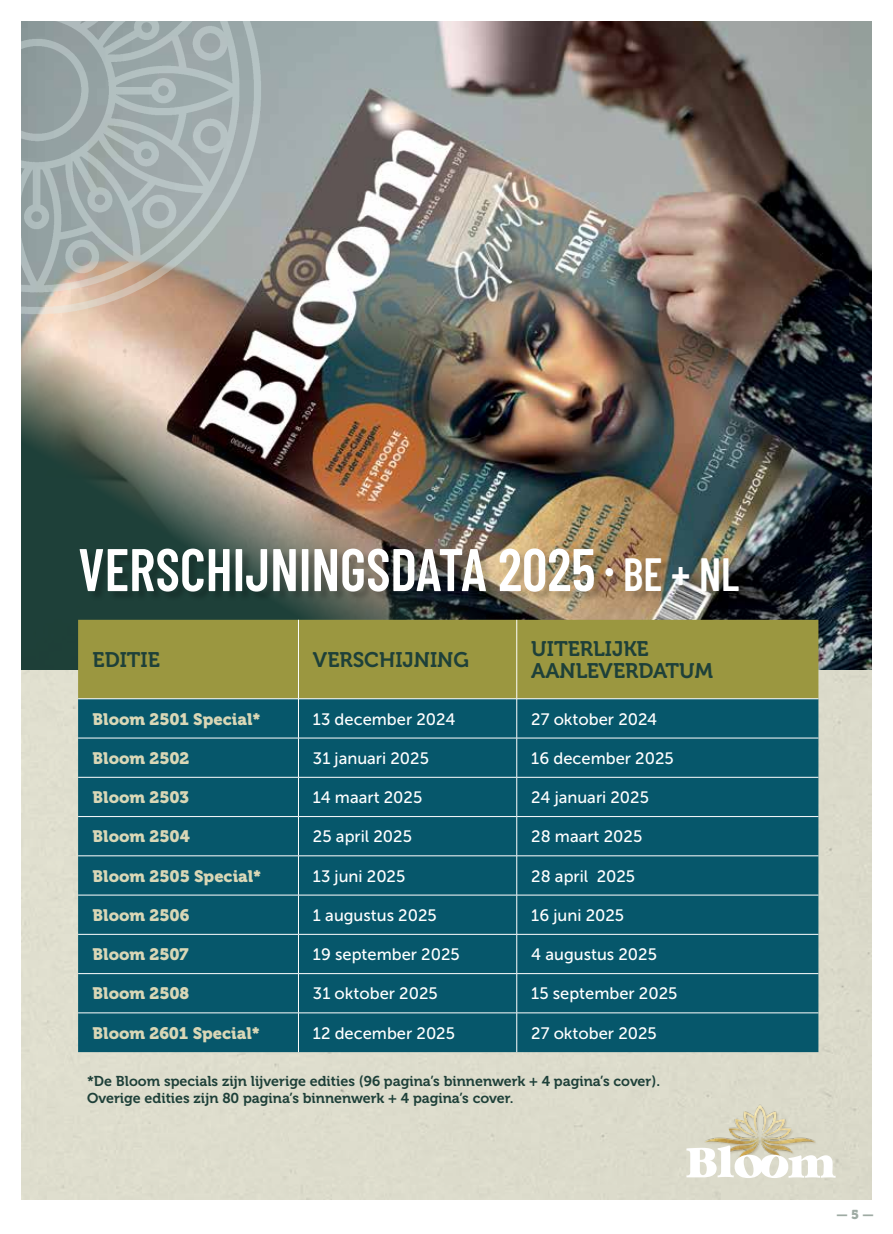
<style>
.page{position:relative;width:893px;height:1234px;background:#fff}
.page>*{position:absolute;margin:0;border:0;box-sizing:border-box;transform-origin:0 0}
.t1{font:600 60px "Barlow Condensed";color:#fff;scale:.94 1}
.t2{font:21px/22.5px "Museo 700";color:#1e4039}
.t3{font:16.5px "Museo Sans 500";color:#fff}
.t4{font:16.5px "Museo 900";color:#d9d7b6}
.t5{font:14.25px/17.1px "Museo 700";color:#1e4039}
.t6{font:12.9px "Museo 900";color:#9eaba3}
.s1{font-size:46.5px}
</style>
<div class="page">
<div style="left:21px;top:669px;width:851px;height:530px;background:#dcdccc"></div>
<img style="left:21px;top:21px;width:851px;height:648px">
<div style="left:78px;top:619px;width:740px;height:79px;background:#9b9740"></div>
<div style="left:78px;top:699px;width:740px;height:352px;background:#06576b"></div>
<hr style="left:298px;top:619px;width:1px;height:79px;background:#fff">
<hr style="left:516px;top:619px;width:1px;height:79px;background:#fff">
<hr style="left:78px;top:698px;width:220px;height:1px;background:#fff">
<hr style="left:298px;top:698px;width:219px;height:1px;background:#fff">
<hr style="left:298px;top:698px;width:1px;height:39px;background:#fff">
<hr style="left:517px;top:698px;width:301px;height:1px;background:#fff">
<hr style="left:516px;top:698px;width:1px;height:39px;background:#fff">
<hr style="left:78px;top:737px;width:220px;height:1px;background:#fff">
<hr style="left:298px;top:737px;width:219px;height:1px;background:#fff">
<hr style="left:298px;top:738px;width:1px;height:39px;background:#fff">
<hr style="left:517px;top:737px;width:301px;height:1px;background:#fff">
<hr style="left:516px;top:738px;width:1px;height:39px;background:#fff">
<hr style="left:78px;top:776px;width:220px;height:1px;background:#fff">
<hr style="left:298px;top:776px;width:219px;height:1px;background:#fff">
<hr style="left:298px;top:777px;width:1px;height:39px;background:#fff">
<hr style="left:517px;top:776px;width:301px;height:1px;background:#fff">
<hr style="left:516px;top:777px;width:1px;height:39px;background:#fff">
<hr style="left:78px;top:816px;width:220px;height:1px;background:#fff">
<hr style="left:298px;top:816px;width:219px;height:1px;background:#fff">
<hr style="left:298px;top:816px;width:1px;height:39px;background:#fff">
<hr style="left:517px;top:816px;width:301px;height:1px;background:#fff">
<hr style="left:516px;top:816px;width:1px;height:39px;background:#fff">
<hr style="left:78px;top:855px;width:220px;height:1px;background:#fff">
<hr style="left:298px;top:855px;width:219px;height:1px;background:#fff">
<hr style="left:298px;top:855px;width:1px;height:39px;background:#fff">
<hr style="left:517px;top:855px;width:301px;height:1px;background:#fff">
<hr style="left:516px;top:855px;width:1px;height:39px;background:#fff">
<hr style="left:78px;top:894px;width:220px;height:1px;background:#fff">
<hr style="left:298px;top:894px;width:219px;height:1px;background:#fff">
<hr style="left:298px;top:895px;width:1px;height:38px;background:#fff">
<hr style="left:517px;top:894px;width:301px;height:1px;background:#fff">
<hr style="left:516px;top:895px;width:1px;height:38px;background:#fff">
<hr style="left:78px;top:933px;width:220px;height:1px;background:#fff">
<hr style="left:298px;top:933px;width:219px;height:1px;background:#fff">
<hr style="left:298px;top:934px;width:1px;height:39px;background:#fff">
<hr style="left:517px;top:933px;width:301px;height:1px;background:#fff">
<hr style="left:516px;top:934px;width:1px;height:39px;background:#fff">
<hr style="left:78px;top:973px;width:220px;height:1px;background:#fff">
<hr style="left:298px;top:973px;width:219px;height:1px;background:#fff">
<hr style="left:298px;top:973px;width:1px;height:39px;background:#fff">
<hr style="left:517px;top:973px;width:301px;height:1px;background:#fff">
<hr style="left:516px;top:973px;width:1px;height:39px;background:#fff">
<hr style="left:78px;top:1012px;width:220px;height:1px;background:#fff">
<hr style="left:298px;top:1012px;width:219px;height:1px;background:#fff">
<hr style="left:298px;top:1012px;width:1px;height:39px;background:#fff">
<hr style="left:517px;top:1012px;width:301px;height:1px;background:#fff">
<hr style="left:516px;top:1012px;width:1px;height:39px;background:#fff">
<img style="left:21px;top:21px;width:250px;height:303px">
<div style="left:82px;top:550px;width:667px;height:52px;background:#000;opacity:.2"></div>
<img style="left:701px;top:1095px;width:118px;height:50px">
<svg style="left:686px;top:1145px;width:150px;height:32px"></svg>
<h1 class="t1" style="left:78px;top:526px;width:705px">VERSCHIJNINGSDATA 2025 <sup>•</sup> <span class="s1">BE + NL</span></h1>
<p class="t2" style="left:93px;top:648px;width:69px">EDITIE</p>
<p class="t2" style="left:313px;top:648px;width:158px">VERSCHIJNING</p>
<p class="t2" style="left:531px;top:637px;width:183px">UITERLIJKE<br>AANLEVERDATUM</p>
<p class="t4" style="left:93px;top:709px;width:169px">Bloom 2501 Special*</p>
<p class="t3" style="left:313px;top:709px;width:144px">13 december 2024</p>
<p class="t3" style="left:531px;top:709px;width:127px">27 oktober 2024</p>
<p class="t4" style="left:93px;top:748px;width:98px">Bloom 2502</p>
<p class="t3" style="left:313px;top:749px;width:118px">31 januari 2025</p>
<p class="t3" style="left:531px;top:749px;width:144px">16 december 2025</p>
<p class="t4" style="left:93px;top:787px;width:98px">Bloom 2503</p>
<p class="t3" style="left:313px;top:788px;width:111px">14 maart 2025</p>
<p class="t3" style="left:531px;top:788px;width:119px">24 januari 2025</p>
<p class="t4" style="left:93px;top:827px;width:99px">Bloom 2504</p>
<p class="t3" style="left:313px;top:827px;width:100px">25 april 2025</p>
<p class="t3" style="left:531px;top:827px;width:113px">28 maart 2025</p>
<p class="t4" style="left:93px;top:866px;width:170px">Bloom 2505 Special*</p>
<p class="t3" style="left:313px;top:866px;width:94px">13 juni 2025</p>
<p class="t3" style="left:531px;top:866px;width:105px">28 april 2025</p>
<p class="t4" style="left:93px;top:905px;width:98px">Bloom 2506</p>
<p class="t3" style="left:313px;top:906px;width:125px">1 augustus 2025</p>
<p class="t3" style="left:531px;top:906px;width:94px">16 juni 2025</p>
<p class="t4" style="left:93px;top:944px;width:97px">Bloom 2507</p>
<p class="t3" style="left:313px;top:945px;width:148px">19 september 2025</p>
<p class="t3" style="left:531px;top:945px;width:127px">4 augustus 2025</p>
<p class="t4" style="left:93px;top:984px;width:98px">Bloom 2508</p>
<p class="t3" style="left:313px;top:984px;width:126px">31 oktober 2025</p>
<p class="t3" style="left:531px;top:984px;width:148px">15 september 2025</p>
<p class="t4" style="left:93px;top:1023px;width:169px">Bloom 2601 Special*</p>
<p class="t3" style="left:313px;top:1023px;width:144px">12 december 2025</p>
<p class="t3" style="left:531px;top:1023px;width:127px">27 oktober 2025</p>
<p class="t5" style="left:87px;top:1072px;width:575px">*De Bloom specials zijn lijverige edities (96 pagina’s binnenwerk + 4 pagina’s cover).<br>Overige edities zijn 80 pagina’s binnenwerk + 4 pagina’s cover.</p>
<p class="t6" style="left:837px;top:1206px;width:39px">— 5 —</p>
</div>
